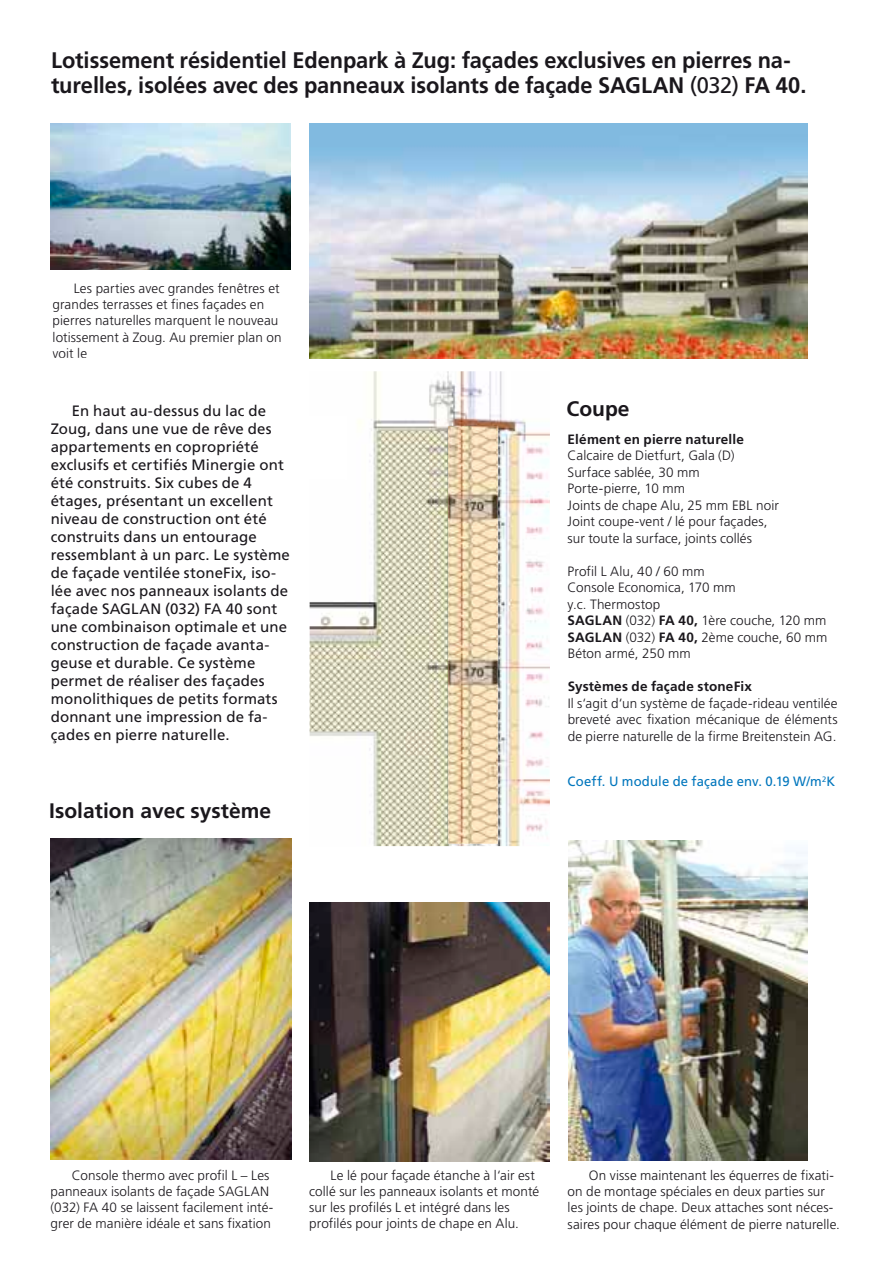
<style>
.page{position:relative;width:893px;height:1263px;background:#fff}
.page>*{position:absolute;margin:0;border:0;box-sizing:border-box;transform-origin:0 0}
.t1{font:700 22.5px/25.5px "Frutiger LT Std";letter-spacing:-.005em;color:#1a171c}
.t2{font:700 21px "Frutiger LT Std";color:#1a171c}
.t3{font:15px/18px "Frutiger LT Std";letter-spacing:.01em;color:#1a171c}
.t4{font:300 13.5px/16.2px "Frutiger LT Std";letter-spacing:.01em;color:#1a171c}
.t5{font:700 13.5px "Frutiger LT Std";letter-spacing:.015em;color:#1a171c}
.t6{font:13.5px "Frutiger LT Std";letter-spacing:.015em;color:#0076bd}
.s1{font-weight:400}
.s2{font-weight:700}
</style>
<div class="page">
<img style="left:310px;top:371px;width:240px;height:475px">
<img style="left:50px;top:123px;width:241px;height:146px">
<img style="left:568px;top:841px;width:240px;height:319px">
<img style="left:309px;top:902px;width:241px;height:260px">
<img style="left:50px;top:839px;width:241px;height:321px">
<img style="left:448px;top:426px;width:50px;height:418px">
<div style="left:303px;top:416px;width:44px;height:64px;background:#fff"></div>
<img style="left:309px;top:124px;width:499px;height:234px">
<h1 class="t1" style="left:51px;top:47px;width:757px">Lotissement résidentiel Edenpark à Zug: façades exclusives en pierres na&shy;turelles, isolées avec des panneaux isolants de façade SAGLAN <span class="s1">(032)</span> FA 40.</h1>
<p class="t4" style="left:53px;top:280px;width:230px;text-indent:21px">Les parties avec grandes fenêtres et grandes terrasses et fines façades en pierres naturelles marquent le nouveau lotissement à Zoug. Au premier plan on voit le</p>
<p class="t3" style="left:51px;top:401px;width:241px;text-indent:21px">En haut au-dessus du lac de<br>Zoug, dans une vue de rêve des appartements en copropriété exclusifs et certifiés Minergie ont été construits. Six cubes de 4 étages, présentant un excellent niveau de construction ont été construits dans un entourage ressemblant à un parc. Le système de façade ventilée stoneFix, iso&shy;lée avec nos panneaux isolants de façade SAGLAN (032) FA 40 sont une combinaison optimale et une construction de façade avanta&shy;geuse et durable. Ce système permet de réaliser des façades monolithiques de petits formats donnant une impression de fa&shy;çades en pierre naturelle.</p>
<h2 class="t2" style="left:49px;top:799px;width:223px">Isolation avec système</h2>
<h2 class="t2" style="left:567px;top:396px;width:64px">Coupe</h2>
<p class="t5" style="left:568px;top:431px;width:178px">Elément en pierre naturelle</p>
<p class="t4" style="left:568px;top:448px;width:213px">Calcaire de Dietfurt, Gala (D)<br>Surface sablée, 30 mm<br>Porte-pierre, 10 mm<br>Joints de chape Alu, 25 mm EBL noir<br>Joint coupe-vent / lé pour façades, sur toute la surface, joints collés</p>
<p class="t4" style="left:568px;top:563px;width:261px">Profil L Alu, 40 / 60 mm<br>Console Economica, 170 mm<br>y.c. Thermostop<br><span class="s2">SAGLAN</span> (032) <span class="s2">FA 40,</span> 1ère couche, 120 mm<br><span class="s2">SAGLAN</span> (032) <span class="s2">FA 40,</span> 2ème couche, 60 mm<br>Béton armé, 250 mm</p>
<p class="t5" style="left:568px;top:679px;width:186px">Systèmes de façade stoneFix</p>
<p class="t4" style="left:568px;top:695px;width:272px;text-align:justify">Il s‘agit d‘un système de façade-rideau ventilée breveté avec fixation mécanique de éléments de pierre naturelle de la firme Breitenstein AG.</p>
<p class="t6" style="left:568px;top:773px;width:269px">Coeff. U module de façade env. 0.19 W/m<sup>2</sup>K</p>
<p class="t4" style="left:51px;top:1167px;width:224px;text-indent:21px">Console thermo avec profil L – Les panneaux isolants de façade SAGLAN (032) FA 40 se laissent facilement inté&shy;grer de manière idéale et sans fixation</p>
<p class="t4" style="left:309px;top:1167px;width:232px;text-indent:21px">Le lé pour façade étanche à l‘air est collé sur les panneaux isolants et monté sur les profilés L et intégré dans les profilés pour joints de chape en Alu.</p>
<p class="t4" style="left:568px;top:1167px;width:274px;text-indent:21px">On visse maintenant les équerres de fixati&shy;on de montage spéciales en deux parties sur les joints de chape. Deux attaches sont néces&shy;saires pour chaque élément de pierre naturelle.</p>
</div>
